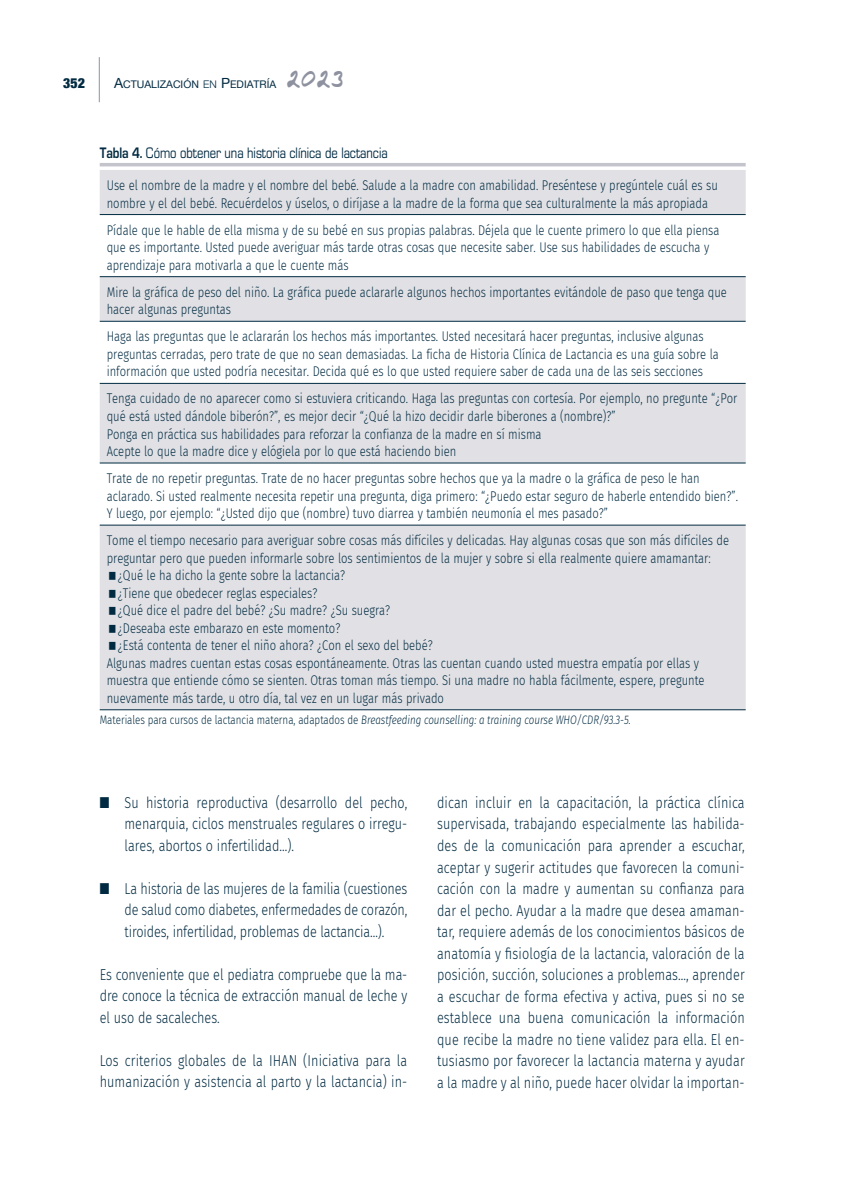
<style>
.page{position:relative;width:844px;height:1191px;background:#fff}
.page>*{position:absolute;margin:0;border:0;box-sizing:border-box;transform-origin:0 0}
.t1{font:26.25px "Cobb";color:#8e919f;scale:.8 1}
.t2{font:300 15.75px/21.5px "Fira Sans";color:#002a41;text-align:justify;scale:.8 1}
.t3{font:15.75px "Eurostile";color:#002a41;scale:.8 1}
.t4{font:300 14px/17.5px "Fira Sans";color:#002a41;scale:.8 1}
.t5{font:900 condensed 14px "Helvetica Neue";color:#002a41}
.t6{font:italic 300 12.25px "Fira Sans";color:#002a41;scale:.8 1}
.t7{font:10.5px "Helvetica Neue";color:#002a41}
.s1{font-size:14px}
.s2{font-weight:300}
.s3{font-weight:700}
.s4{font-style:normal}
</style>
<div class="page">
<hr style="left:99px;top:57px;width:1px;height:45px;background:#8e919f">
<hr style="left:100px;top:163px;width:645px;height:3px;background:#c4c4cc">
<div style="left:100px;top:170px;width:645px;height:539px;background:#e1e1e5"></div>
<svg style="left:100px;top:215px;width:645px;height:310px"></svg>
<hr style="left:100px;top:214px;width:645px;height:1px;background:#002a41">
<hr style="left:100px;top:276px;width:645px;height:1px;background:#002a41">
<hr style="left:100px;top:321px;width:645px;height:1px;background:#002a41">
<hr style="left:100px;top:383px;width:645px;height:1px;background:#002a41">
<hr style="left:100px;top:463px;width:645px;height:1px;background:#002a41">
<hr style="left:100px;top:525px;width:645px;height:1px;background:#002a41">
<hr style="left:100px;top:709px;width:645px;height:1px;background:#002a41">
<svg style="left:109px;top:572px;width:14px;height:9px"></svg>
<svg style="left:109px;top:589px;width:14px;height:10px"></svg>
<svg style="left:109px;top:607px;width:14px;height:9px"></svg>
<svg style="left:109px;top:624px;width:14px;height:10px"></svg>
<svg style="left:109px;top:642px;width:14px;height:9px"></svg>
<p class="t5" style="left:63px;top:72px;width:23px">352</p>
<p class="t7" style="left:114px;top:77px;width:164px"><span class="s1">A</span>CTUALIZACIÓN <span class="s2">en</span> <span class="s1">P</span>EDIATRÍA</p>
<h1 class="t1" style="left:285px;top:63px;width:73px">2023</h1>
<p class="t3" style="left:100px;top:142px;width:361px"><span class="s3">Tabla 4.</span> Cómo obtener una historia clínica de lactancia</p>
<p class="t4" style="left:107px;top:176px;width:765px">Use el nombre de la madre y el nombre del bebé. Salude a la madre con amabilidad. Preséntese y pregúntele cuál es su nombre y el del bebé. Recuérdelos y úselos, o diríjase a la madre de la forma que sea culturalmente la más apropiada</p>
<p class="t4" style="left:107px;top:221px;width:767px">Pídale que le hable de ella misma y de su bebé en sus propias palabras. Déjela que le cuente primero lo que ella piensa que es importante. Usted puede averiguar más tarde otras cosas que necesite saber. Use sus habilidades de escucha y aprendizaje para motivarla a que le cuente más</p>
<p class="t4" style="left:107px;top:283px;width:776px">Mire la gráfica de peso del niño. La gráfica puede aclararle algunos hechos importantes evitándole de paso que tenga que hacer algunas preguntas</p>
<p class="t4" style="left:107px;top:328px;width:766px">Haga las preguntas que le aclararán los hechos más importantes. Usted necesitará hacer preguntas, inclusive algunas preguntas cerradas, pero trate de que no sean demasiadas. La ficha de Historia Clínica de Lactancia es una guía sobre la información que usted podría necesitar. Decida qué es lo que usted requiere saber de cada una de las seis secciones</p>
<p class="t4" style="left:107px;top:390px;width:789px">Tenga cuidado de no aparecer como si estuviera criticando. Haga las preguntas con cortesía. Por ejemplo, no pregunte “¿Por qué está usted dándole biberón?”, es mejor decir “¿Qué la hizo decidir darle biberones a (nombre)?”<br>Ponga en práctica sus habilidades para reforzar la confianza de la madre en sí misma<br>Acepte lo que la madre dice y elógiela por lo que está haciendo bien</p>
<p class="t4" style="left:107px;top:469px;width:790px">Trate de no repetir preguntas. Trate de no hacer preguntas sobre hechos que ya la madre o la gráfica de peso le han aclarado. Si usted realmente necesita repetir una pregunta, diga primero: “¿Puedo estar seguro de haberle entendido bien?”.<br>Y luego, por ejemplo: “¿Usted dijo que (nombre) tuvo diarrea y también neumonía el mes pasado?”</p>
<p class="t4" style="left:107px;top:531px;width:779px">Tome el tiempo necesario para averiguar sobre cosas más difíciles y delicadas. Hay algunas cosas que son más difíciles de</p>
<p class="t4" style="left:107px;top:549px;width:756px">preguntar pero que pueden informarle sobre los sentimientos de la mujer y sobre si ella realmente quiere amamantar:</p>
<p class="t4" style="left:118px;top:566px;width:285px">¿Qué le ha dicho la gente sobre la lactancia?</p>
<p class="t4" style="left:118px;top:584px;width:251px">¿Tiene que obedecer reglas especiales?</p>
<p class="t4" style="left:118px;top:601px;width:342px">¿Qué dice el padre del bebé? ¿Su madre? ¿Su suegra?</p>
<p class="t4" style="left:118px;top:619px;width:279px">¿Deseaba este embarazo en este momento?</p>
<p class="t4" style="left:118px;top:636px;width:395px">¿Está contenta de tener el niño ahora? ¿Con el sexo del bebé?</p>
<p class="t4" style="left:107px;top:654px;width:741px">Algunas madres cuentan estas cosas espontáneamente. Otras las cuentan cuando usted muestra empatía por ellas y</p>
<p class="t4" style="left:107px;top:671px;width:748px">muestra que entiende cómo se sienten. Otras toman más tiempo. Si una madre no habla fácilmente, espere, pregunte</p>
<p class="t4" style="left:107px;top:689px;width:423px">nuevamente más tarde, u otro día, tal vez en un lugar más privado</p>
<p class="t6" style="left:100px;top:711px;width:665px"><span class="s4">Materiales para cursos de lactancia materna, adaptados de</span> Breastfeeding counselling: a training course WHO/CDR/93.3-5.</p>
<p class="t2" style="left:124px;top:791px;width:355px;text-indent:-25px">■ Su historia reproductiva (desarrollo del pecho, menarquia, ciclos menstruales regulares o irregu&shy;lares, abortos o infertilidad…).</p>
<p class="t2" style="left:124px;top:877px;width:355px;text-indent:-25px">■ La historia de las mujeres de la familia (cuestiones de salud como diabetes, enfermedades de corazón, tiroides, infertilidad, problemas de lactancia…).</p>
<p class="t2" style="left:100px;top:963px;width:386px">Es conveniente que el pediatra compruebe que la ma&shy;dre conoce la técnica de extracción manual de leche y el uso de sacaleches.</p>
<p class="t2" style="left:100px;top:1049px;width:386px">Los criterios globales de la IHAN (Iniciativa para la humanización y asistencia al parto y la lactancia) in-</p>
<p class="t2" style="left:437px;top:791px;width:386px">dican incluir en la capacitación, la práctica clínica supervisada, trabajando especialmente las habilida&shy;des de la comunicación para aprender a escuchar, aceptar y sugerir actitudes que favorecen la comuni&shy;cación con la madre y aumentan su confianza para dar el pecho. Ayudar a la madre que desea amaman&shy;tar, requiere además de los conocimientos básicos de anatomía y fisiología de la lactancia, valoración de la posición, succión, soluciones a problemas…, aprender a escuchar de forma efectiva y activa, pues si no se establece una buena comunicación la información que recibe la madre no tiene validez para ella. El en&shy;tusiasmo por favorecer la lactancia materna y ayudar a la madre y al niño, puede hacer olvidar la importan-</p>
</div>
